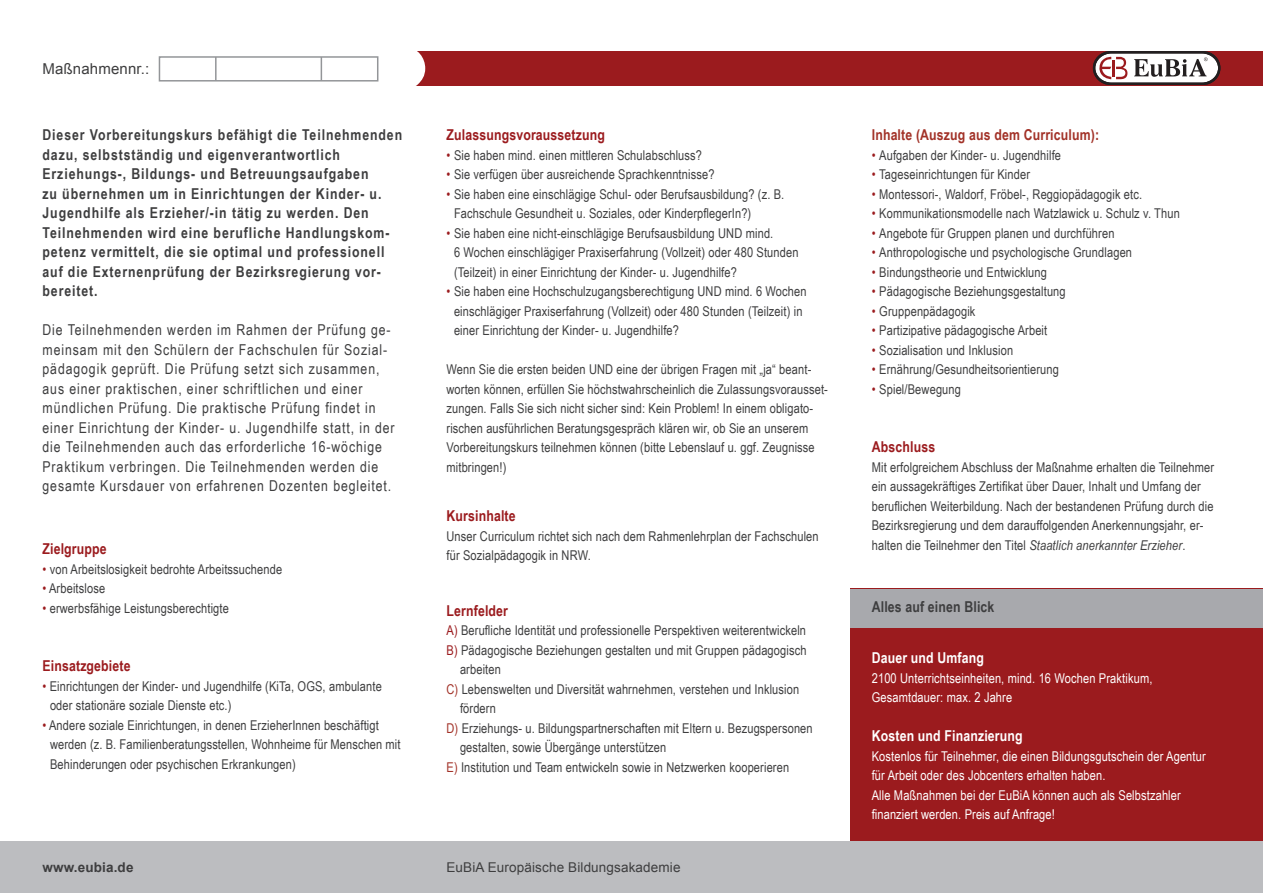
<style>
.page{position:relative;width:1263px;height:893px;background:#fff}
.page>*{position:absolute;margin:0;border:0;box-sizing:border-box;transform-origin:0 0}
.t1{font:15px/19.5px "Arial Narrow";letter-spacing:.06em;color:#3e3e3f}
.t2{font:700 15px/19.5px "Arial Narrow";letter-spacing:.06em;color:#3e3e3f}
.t3{font:700 15px "Arial Narrow";letter-spacing:.01em;color:#9b1b1e}
.t4{font:700 15px "Arial Narrow";letter-spacing:.01em;color:#fff}
.t5{font:700 15px "Arial Narrow";letter-spacing:.01em;color:#a23228}
.t6{font:700 15px "Arial Narrow";letter-spacing:.01em;color:#3e3e3f}
.t7{font:15px "Arial";letter-spacing:.01em;color:#3e3e3f}
.t8{font:13.5px/19.5px "Arial Narrow";letter-spacing:.01em;color:#3e3e3f}
.t9{font:13.5px/19.5px "Arial Narrow";letter-spacing:.01em;color:#fff}
.t10{font:13.5px "Arial";letter-spacing:.01em;color:#3e3e3f}
.t11{font:700 13.5px "Arial";letter-spacing:.01em;color:#3e3e3f}
.s1{color:#9b1b1e}
.s2{color:#a23228}
.s3{font-style:italic}
</style>
<div class="page">
<div style="left:850px;top:589px;width:413px;height:304px;background:#9b1b1e"></div>
<div style="left:850px;top:589px;width:413px;height:38px;background:#a8a9ad"></div>
<div style="left:0;top:51px;width:1263px;height:34px;background:#9b1b1e"></div>
<svg style="left:0;top:51px;width:425px;height:35px;background:#f8f7f8"></svg>
<svg style="left:1093px;top:51px;width:127px;height:34px;background:#b1a2a2"></svg>
<div style="left:0;top:842px;width:1263px;height:51px;background:#bcbdc0"></div>
<p class="t7" style="left:43px;top:59px;width:108px">Maßnahmennr.:</p>
<p class="t2" style="left:43px;top:125px;width:361px">Dieser Vorbereitungskurs befähigt die Teilnehmenden dazu, selbstständig und eigenverantwortlich</p>
<p class="t2" style="left:43px;top:164px;width:348px">Erziehungs-, Bildungs- und Betreuungsaufgaben<br>zu übernehmen um in Einrichtungen der Kinder- u.<br>Jugendhilfe als Erzieher/-in tätig zu werden. Den Teilnehmenden wird eine berufliche Handlungskom&shy;petenz vermittelt, die sie optimal und professionell auf die Externenprüfung der Bezirksregierung vor&shy;bereitet.</p>
<p class="t1" style="left:43px;top:320px;width:354px">Die Teilnehmenden werden im Rahmen der Prüfung ge&shy;meinsam mit den Schülern der Fachschulen für Sozial&shy;pädagogik geprüft. Die Prüfung setzt sich zusammen, aus einer praktischen, einer schriftlichen und einer mündlichen Prüfung. Die praktische Prüfung findet in einer Einrichtung der Kinder- u. Jugendhilfe statt, in der die Teilnehmenden auch das erforderliche 16-wöchige Praktikum verbringen. Die Teilnehmenden werden die gesamte Kursdauer von erfahrenen Dozenten begleitet.</p>
<p class="t3" style="left:43px;top:538px;width:66px">Zielgruppe</p>
<p class="t8" style="left:43px;top:559px;width:241px"><span class="s1">•</span> von Arbeitslosigkeit bedrohte Arbeitssuchende</p>
<p class="t8" style="left:43px;top:578px;width:64px"><span class="s1">•</span> Arbeitslose</p>
<p class="t8" style="left:43px;top:598px;width:188px"><span class="s1">•</span> erwerbsfähige Leistungsberechtigte</p>
<p class="t3" style="left:43px;top:655px;width:90px">Einsatzgebiete</p>
<p class="t8" style="left:50px;top:676px;width:333px;text-indent:-8px"><span class="s1">•</span> Einrichtungen der Kinder- und Jugendhilfe (KiTa, OGS, ambulante oder stationäre soziale Dienste etc.)</p>
<p class="t8" style="left:50px;top:715px;width:352px;text-indent:-8px"><span class="s1">•</span> Andere soziale Einrichtungen, in denen ErzieherInnen beschäftigt werden (z. B. Familienberatungsstellen, Wohnheime für Menschen mit<br>Behinderungen oder psychischen Erkrankungen)</p>
<p class="t3" style="left:446px;top:124px;width:160px">Zulassungsvoraussetzung</p>
<p class="t8" style="left:446px;top:145px;width:257px"><span class="s1">•</span> Sie haben mind. einen mittleren Schulabschluss?</p>
<p class="t8" style="left:446px;top:164px;width:270px"><span class="s1">•</span> Sie verfügen über ausreichende Sprachkenntnisse?</p>
<p class="t8" style="left:446px;top:184px;width:339px"><span class="s1">•</span> Sie haben eine einschlägige Schul- oder Berufsausbildung? (z. B.</p>
<p class="t8" style="left:454px;top:203px;width:299px">Fachschule Gesundheit u. Soziales, oder KinderpflegerIn?)</p>
<p class="t8" style="left:446px;top:223px;width:328px"><span class="s1">•</span> Sie haben eine nicht-einschlägige Berufsausbildung UND mind.</p>
<p class="t8" style="left:454px;top:242px;width:346px">6 Wochen einschlägiger Praxiserfahrung (Vollzeit) oder 480 Stunden (Teilzeit) in einer Einrichtung der Kinder- u. Jugendhilfe?</p>
<p class="t8" style="left:454px;top:281px;width:354px;text-indent:-8px"><span class="s1">•</span> Sie haben eine Hochschulzugangsberechtigung UND mind. 6 Wochen einschlägiger Praxiserfahrung (Vollzeit) oder 480 Stunden (Teilzeit) in einer Einrichtung der Kinder- u. Jugendhilfe?</p>
<p class="t8" style="left:446px;top:359px;width:383px">Wenn Sie die ersten beiden UND eine der übrigen Fragen mit „ja“ beant&shy;worten können, erfüllen Sie höchstwahrscheinlich die Zulassungsvorausset&shy;zungen. Falls Sie sich nicht sicher sind: Kein Problem! In einem obligato&shy;rischen ausführlichen Beratungsgespräch klären wir, ob Sie an unserem Vorbereitungskurs teilnehmen können (bitte Lebenslauf u. ggf. Zeugnisse mitbringen!)</p>
<p class="t3" style="left:446px;top:505px;width:71px">Kursinhalte</p>
<p class="t8" style="left:446px;top:526px;width:374px">Unser Curriculum richtet sich nach dem Rahmenlehrplan der Fachschulen für Sozialpädagogik in NRW.</p>
<p class="t3" style="left:446px;top:599px;width:63px">Lernfelder</p>
<p class="t8" style="left:446px;top:620px;width:361px"><span class="s1">A)</span> Berufliche Identität und professionelle Perspektiven weiterentwickeln</p>
<p class="t8" style="left:460px;top:640px;width:348px;text-indent:-13px"><span class="s1">B)</span> Pädagogische Beziehungen gestalten und mit Gruppen pädagogisch arbeiten</p>
<p class="t8" style="left:460px;top:679px;width:341px;text-indent:-13px"><span class="s2">C)</span> Lebenswelten und Diversität wahrnehmen, verstehen und Inklusion fördern</p>
<p class="t8" style="left:460px;top:718px;width:354px;text-indent:-14px"><span class="s2">D)</span> Erziehungs- u. Bildungspartnerschaften mit Eltern u. Bezugspersonen gestalten, sowie Übergänge unterstützen</p>
<p class="t8" style="left:446px;top:757px;width:344px"><span class="s2">E)</span> Institution und Team entwickeln sowie in Netzwerken kooperieren</p>
<p class="t11" style="left:43px;top:858px;width:93px">www.eubia.de</p>
<p class="t10" style="left:446px;top:858px;width:236px">EuBiA Europäische Bildungsakademie</p>
<p class="t5" style="left:872px;top:124px;width:229px">Inhalte (Auszug aus dem Curriculum):</p>
<p class="t8" style="left:872px;top:145px;width:191px"><span class="s1">•</span> Aufgaben der Kinder- u. Jugendhilfe</p>
<p class="t8" style="left:872px;top:164px;width:160px"><span class="s1">•</span> Tageseinrichtungen für Kinder</p>
<p class="t8" style="left:872px;top:184px;width:272px"><span class="s1">•</span> Montessori-, Waldorf, Fröbel-, Reggiopädagogik etc.</p>
<p class="t8" style="left:872px;top:203px;width:310px"><span class="s1">•</span> Kommunikationsmodelle nach Watzlawick u. Schulz v. Thun</p>
<p class="t8" style="left:872px;top:223px;width:244px"><span class="s1">•</span> Angebote für Gruppen planen und durchführen</p>
<p class="t8" style="left:872px;top:242px;width:262px"><span class="s1">•</span> Anthropologische und psychologische Grundlagen</p>
<p class="t8" style="left:872px;top:262px;width:177px"><span class="s1">•</span> Bindungstheorie und Entwicklung</p>
<p class="t8" style="left:872px;top:281px;width:195px"><span class="s1">•</span> Pädagogische Beziehungsgestaltung</p>
<p class="t8" style="left:872px;top:301px;width:105px"><span class="s1">•</span> Gruppenpädagogik</p>
<p class="t8" style="left:872px;top:320px;width:177px"><span class="s1">•</span> Partizipative pädagogische Arbeit</p>
<p class="t8" style="left:872px;top:340px;width:143px"><span class="s1">•</span> Sozialisation und Inklusion</p>
<p class="t8" style="left:872px;top:359px;width:189px"><span class="s1">•</span> Ernährung/Gesundheitsorientierung</p>
<p class="t8" style="left:872px;top:379px;width:91px"><span class="s1">•</span> Spiel/Bewegung</p>
<p class="t3" style="left:872px;top:436px;width:65px">Abschluss</p>
<p class="t8" style="left:872px;top:457px;width:344px">Mit erfolgreichem Abschluss der Maßnahme erhalten die Teilnehmer ein aussagekräftiges Zertifikat über Dauer, Inhalt und Umfang der beruflichen Weiterbildung. Nach der bestandenen Prüfung durch die Bezirksregierung und dem darauffolgenden Anerkennungsjahr, er&shy;halten die Teilnehmer den Titel <span class="s3">Staatlich anerkannter Erzieher</span>.</p>
<p class="t6" style="left:872px;top:596px;width:124px">Alles auf einen Blick</p>
<p class="t4" style="left:872px;top:647px;width:114px">Dauer und Umfang</p>
<p class="t9" style="left:872px;top:668px;width:282px">2100 Unterrichtseinheiten, mind. 16 Wochen Praktikum,</p>
<p class="t9" style="left:872px;top:687px;width:142px">Gesamtdauer: max. 2 Jahre</p>
<p class="t4" style="left:872px;top:725px;width:152px">Kosten und Finanzierung</p>
<p class="t9" style="left:872px;top:746px;width:335px">Kostenlos für Teilnehmer, die einen Bildungsgutschein der Agentur für Arbeit oder des Jobcenters erhalten haben.<br>Alle Maßnahmen bei der EuBiA können auch als Selbstzahler finanziert werden. Preis auf Anfrage!</p>
</div>
